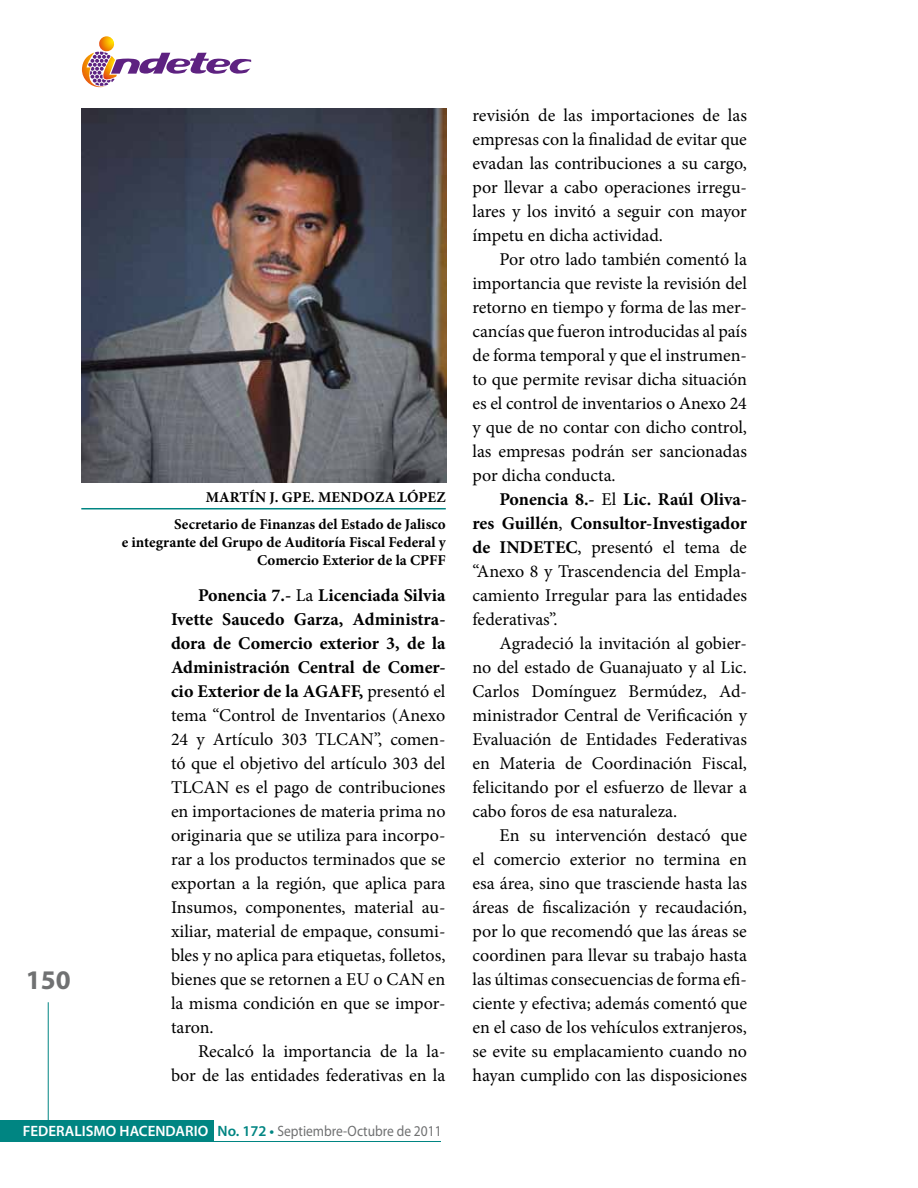
<style>
.page{position:relative;width:918px;height:1188px;background:#fff}
.page>*{position:absolute;margin:0;border:0;box-sizing:border-box;transform-origin:0 0}
.t1{font:700 27px "Myriad Pro";color:#707172}
.t2{font:18px/24px "Minion Pro";color:#000;text-align:justify}
.t3{font:700 15px/27px "Minion Pro";color:#000;text-align:right}
.t4{font:15px "Myriad Pro";color:#707172;scale:.9 1}
.s1{font-weight:700}
.s2{font-weight:600;color:#fff}
.s3{font-weight:600;color:#008582}
</style>
<div class="page">
<div style="left:0;top:1121px;width:213px;height:21px;background:#008582"></div>
<hr style="left:0;top:1141px;width:441px;height:1px;background:#008582">
<hr style="left:48px;top:1002px;width:1px;height:119px;background:#008582">
<svg style="left:82px;top:36px;width:169px;height:52px"></svg>
<img style="left:81px;top:108px;width:365px;height:374px">
<hr style="left:81px;top:508px;width:365px;height:1px;background:#008582">
<h1 class="t1" style="left:26px;top:963px;width:46px">150</h1>
<p class="t3" style="left:174px;top:484px;width:273px">oza López<br>Secretario de Finanzas del Estado de Jalisco</p>
<p class="t3" style="left:122px;top:533px;width:326px;line-height:18px">e integrante del Grupo de Auditoría Fiscal Federal y<br>Comercio Exterior de la CPFF</p>
<p class="t3" style="left:206px;top:484px;width:138px">Martín J. Gpe. Mend</p>
<p class="t2" style="left:171px;top:583px;width:276px;text-indent:27px"><span class="s1">Ponencia 7.-</span> La <span class="s1">Licenciada Silvia Ivette Saucedo Garza, Administra&shy;dora de Comercio exterior 3, de la Administración Central de Comer&shy;cio Exterior de la AGAFF,</span> presentó el tema “Control de Inventarios (Anexo 24 y Artículo 303 TLCAN”, comen&shy;tó que el objetivo del artículo 303 del TLCAN es el pago de contribuciones en importaciones de materia prima no originaria que se utiliza para incorpo&shy;rar a los productos terminados que se exportan a la región, que aplica para Insumos, componentes, material au&shy;xiliar, material de empaque, consumi&shy;bles y no aplica para etiquetas, folletos, bienes que se retornen a EU o CAN en la misma condición en que se impor&shy;taron.</p>
<p class="t2" style="left:171px;top:1039px;width:276px;text-align:right">Recalcó la importancia de la la&shy;bor de las entidades federativas en la</p>
<p class="t4" style="left:23px;top:1122px;width:467px"><span class="s2">FEDERALISMO HACENDARIO</span> <span class="s3">No. 172 •</span> Septiembre-Octubre de 2011</p>
<p class="t2" style="left:472px;top:103px;width:276px">revisión de las importaciones de las empresas con la finalidad de evitar que evadan las contribuciones a su cargo, por llevar a cabo operaciones irregu&shy;lares y los invitó a seguir con mayor ímpetu en dicha actividad.</p>
<p class="t2" style="left:472px;top:247px;width:276px;text-indent:27px">Por otro lado también comentó la importancia que reviste la revisión del retorno en tiempo y forma de las mer&shy;cancías que fueron introducidas al país de forma temporal y que el instrumen&shy;to que permite revisar dicha situación es el control de inventarios o Anexo 24 y que de no contar con dicho control, las empresas podrán ser sancionadas por dicha conducta.</p>
<p class="t2" style="left:472px;top:487px;width:276px;text-indent:27px"><span class="s1">Ponencia 8.-</span> El <span class="s1">Lic. Raúl Oliva&shy;res Guillén</span>, <span class="s1">Consultor-Investigador de INDETEC</span>, presentó el tema de “Anexo 8 y Trascendencia del Empla&shy;camiento Irregular para las entidades federativas”.</p>
<p class="t2" style="left:472px;top:631px;width:276px;text-indent:27px">Agradeció la invitación al gobier&shy;no del estado de Guanajuato y al Lic.<br>Carlos Domínguez Bermúdez, Ad&shy;ministrador Central de Verificación y Evaluación de Entidades Federativas en Materia de Coordinación Fiscal, felicitando por el esfuerzo de llevar a cabo foros de esa naturaleza.</p>
<p class="t2" style="left:472px;top:823px;width:276px;text-indent:27px">En su intervención destacó que el comercio exterior no termina en esa área, sino que trasciende hasta las áreas de fiscalización y recaudación, por lo que recomendó que las áreas se coordinen para llevar su trabajo hasta las últimas consecuencias de forma efi&shy;ciente y efectiva; además comentó que en el caso de los vehículos extranjeros, se evite su emplacamiento cuando no hayan cumplido con las disposiciones</p>
</div>
